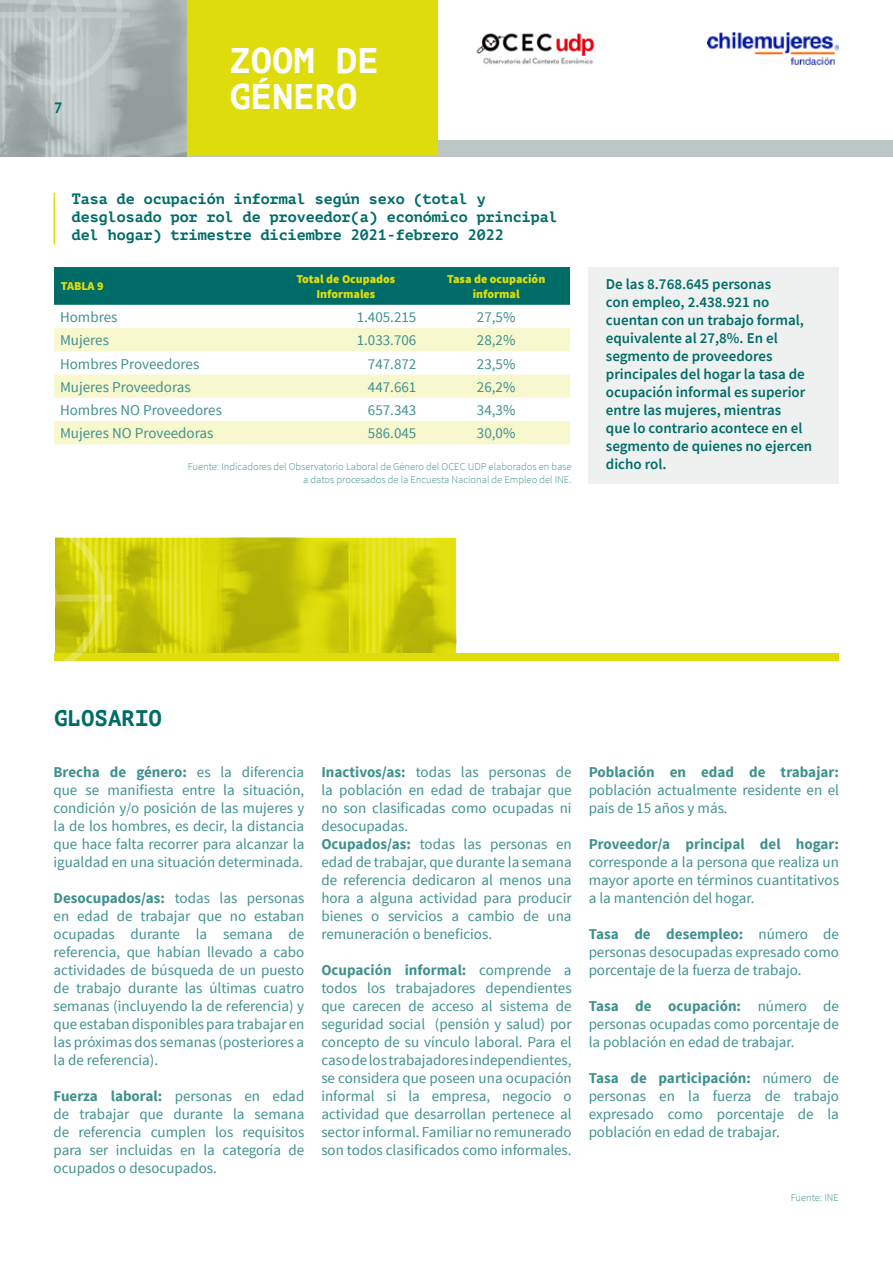
<style>
.page{position:relative;width:893px;height:1263px;background:#fff}
.page>*{position:absolute;margin:0;border:0;box-sizing:border-box;transform-origin:0 0}
.t1{font:700 35.55px "PT Mono";color:#fff}
.t2{font:700 22.5px "PT Mono";color:#006c68}
.t3{font:15px/18px "Source Sans Pro";color:#40918e;text-align:justify}
.t4{font:600 15px/18px "Source Sans Pro";color:#006c68}
.t5{font:700 15px/18px "PT Mono";color:#006c68}
.t6{font:700 15px "Source Sans Pro";color:#40918e}
.t7{font:700 15px "PT Sans";color:#006c68}
.t8{font:900 12px/14.4px "Source Sans Pro";color:#dedd0b;text-align:center}
.t9{font:300 10.5px/12.6px "Source Sans Pro";color:#40918e;text-align:right}
.s1{font-weight:700}
</style>
<div class="page">
<div style="left:188px;top:140px;width:705px;height:17px;background:#bcc7c5"></div>
<svg style="left:0;top:0;width:188px;height:157px;background:#a4afac"></svg>
<div style="left:188px;top:0;width:250px;height:156px;background:#dedd0b"></div>
<img style="left:476px;top:33px;width:119px;height:32px">
<img style="left:707px;top:32px;width:132px;height:33px">
<svg style="left:0;top:0;width:129px;height:94px;background:#b9c3c1"></svg>
<svg style="left:112px;top:538px;width:344px;height:115px;background:#cdcc0c"></svg>
<div style="left:589px;top:267px;width:250px;height:217px;background:#eef1f0"></div>
<div style="left:54px;top:267px;width:516px;height:38px;background:#006c68"></div>
<svg style="left:54px;top:328px;width:516px;height:116px;fill:#f8f8ce"></svg>
<hr style="left:54px;top:193px;width:1px;height:51px;background:#dedd0b">
<div style="left:54px;top:653px;width:785px;height:7px;background:#dedd0b"></div>
<svg style="left:54px;top:537px;width:58px;height:124px;background:#d2d11f"></svg>
<p class="t7" style="left:54px;top:97px;width:10px">7</p>
<h1 class="t1" style="left:229px;top:40px;width:151px">ZOOM DE</h1>
<h1 class="t1" style="left:229px;top:76px;width:130px">GÉNERO</h1>
<p class="t5" style="left:72px;top:190px;width:488px">Tasa de ocupación informal según sexo (total y desglosado por rol de proveedor(a) económico principal del hogar) trimestre diciembre 2021-febrero 2022</p>
<p class="t8" style="left:61px;top:280px;width:44px">TABLA 9</p>
<p class="t8" style="left:296px;top:273px;width:100px">Total de Ocupados<br>Informales</p>
<p class="t8" style="left:447px;top:273px;width:100px">Tasa de ocupación informal</p>
<p class="t3" style="left:60px;top:308px;width:59px">Hombres</p>
<p class="t3" style="left:357px;top:308px;width:61px">1.405.215</p>
<p class="t3" style="left:477px;top:308px;width:40px">27,5%</p>
<p class="t3" style="left:60px;top:332px;width:50px">Mujeres</p>
<p class="t3" style="left:357px;top:332px;width:61px">1.033.706</p>
<p class="t3" style="left:477px;top:332px;width:40px">28,2%</p>
<p class="t3" style="left:60px;top:355px;width:141px">Hombres Proveedores</p>
<p class="t3" style="left:368px;top:355px;width:50px">747.872</p>
<p class="t3" style="left:477px;top:355px;width:40px">23,5%</p>
<p class="t3" style="left:60px;top:378px;width:132px">Mujeres Proveedoras</p>
<p class="t3" style="left:368px;top:378px;width:50px">447.661</p>
<p class="t3" style="left:477px;top:378px;width:40px">26,2%</p>
<p class="t3" style="left:60px;top:401px;width:163px">Hombres NO Proveedores</p>
<p class="t3" style="left:368px;top:401px;width:50px">657.343</p>
<p class="t3" style="left:477px;top:401px;width:40px">34,3%</p>
<p class="t3" style="left:60px;top:425px;width:155px">Mujeres NO Proveedoras</p>
<p class="t3" style="left:368px;top:425px;width:50px">586.045</p>
<p class="t3" style="left:477px;top:425px;width:40px">30,0%</p>
<p class="t9" style="left:188px;top:461px;width:385px">Fuente: Indicadores del Observatorio Laboral de Género del OCEC UDP elaborados en base a datos procesados de la Encuesta Nacional de Empleo del INE.</p>
<p class="t4" style="left:606px;top:275px;width:208px">De las 8.768.645 personas<br>con empleo, 2.438.921 no cuentan con un trabajo formal, equivalente al 27,8%. En el segmento de proveedores principales del hogar la tasa de ocupación informal es superior entre las mujeres, mientras<br>que lo contrario acontece en el segmento de quienes no ejercen dicho rol.</p>
<h2 class="t2" style="left:54px;top:704px;width:109px">GLOSARIO</h2>
<p class="t3" style="left:54px;top:764px;width:252px"><span class="s1">Brecha de género:</span> es la diferencia que se manifiesta entre la situación, condición y/o posición de las mujeres y la de los hombres, es decir, la distancia que hace falta recorrer para alcanzar la igualdad en una situación determinada.</p>
<p class="t3" style="left:54px;top:890px;width:252px"><span class="s1">Desocupados/as:</span> todas las personas en edad de trabajar que no estaban ocupadas durante la semana de referencia, que habían llevado a cabo actividades de búsqueda de un puesto de trabajo durante las últimas cuatro semanas (incluyendo la de referencia) y que estaban disponibles para trabajar en las próximas dos semanas (posteriores a la de referencia).</p>
<p class="t3" style="left:54px;top:1088px;width:252px"><span class="s1">Fuerza laboral:</span> personas en edad de trabajar que durante la semana de referencia cumplen los requisitos para ser incluidas en la categoría de ocupados o desocupados.</p>
<p class="t3" style="left:321px;top:764px;width:252px;text-align:left"><span class="s1">Inactivos/as:</span> todas las personas de la población en edad de trabajar que no son clasificadas como ocupadas ni desocupadas.<br><span class="s1">Ocupados/as:</span> todas las personas en edad de trabajar, que durante la semana de referencia dedicaron al menos una hora a alguna actividad para producir bienes o servicios a cambio de una remuneración o beneficios.</p>
<p class="t3" style="left:321px;top:962px;width:252px"><span class="s1">Ocupación informal:</span> comprende a todos los trabajadores dependientes que carecen de acceso al sistema de seguridad social (pensión y salud) por concepto de su vínculo laboral. Para el caso de los trabajadores independientes, se considera que poseen una ocupación informal si la empresa, negocio o actividad que desarrollan pertenece al sector informal. Familiar no remunerado son todos clasificados como informales.</p>
<p class="t6" style="left:589px;top:763px;width:252px">Población en edad de trabajar:</p>
<p class="t3" style="left:589px;top:782px;width:252px">población actualmente residente en el país de 15 años y más.</p>
<p class="t6" style="left:589px;top:835px;width:252px">Proveedor/a principal del hogar:</p>
<p class="t3" style="left:589px;top:854px;width:252px">corresponde a la persona que realiza un mayor aporte en términos cuantitativos a la mantención del hogar.</p>
<p class="t3" style="left:589px;top:926px;width:252px"><span class="s1">Tasa de desempleo:</span> número de personas desocupadas expresado como porcentaje de la fuerza de trabajo.</p>
<p class="t3" style="left:589px;top:998px;width:252px"><span class="s1">Tasa de ocupación:</span> número de personas ocupadas como porcentaje de la población en edad de trabajar.</p>
<p class="t3" style="left:589px;top:1070px;width:252px"><span class="s1">Tasa de participación:</span> número de personas en la fuerza de trabajo expresado como porcentaje de la población en edad de trabajar.</p>
<p class="t9" style="left:791px;top:1191px;width:50px">Fuente: INE</p>
</div>
